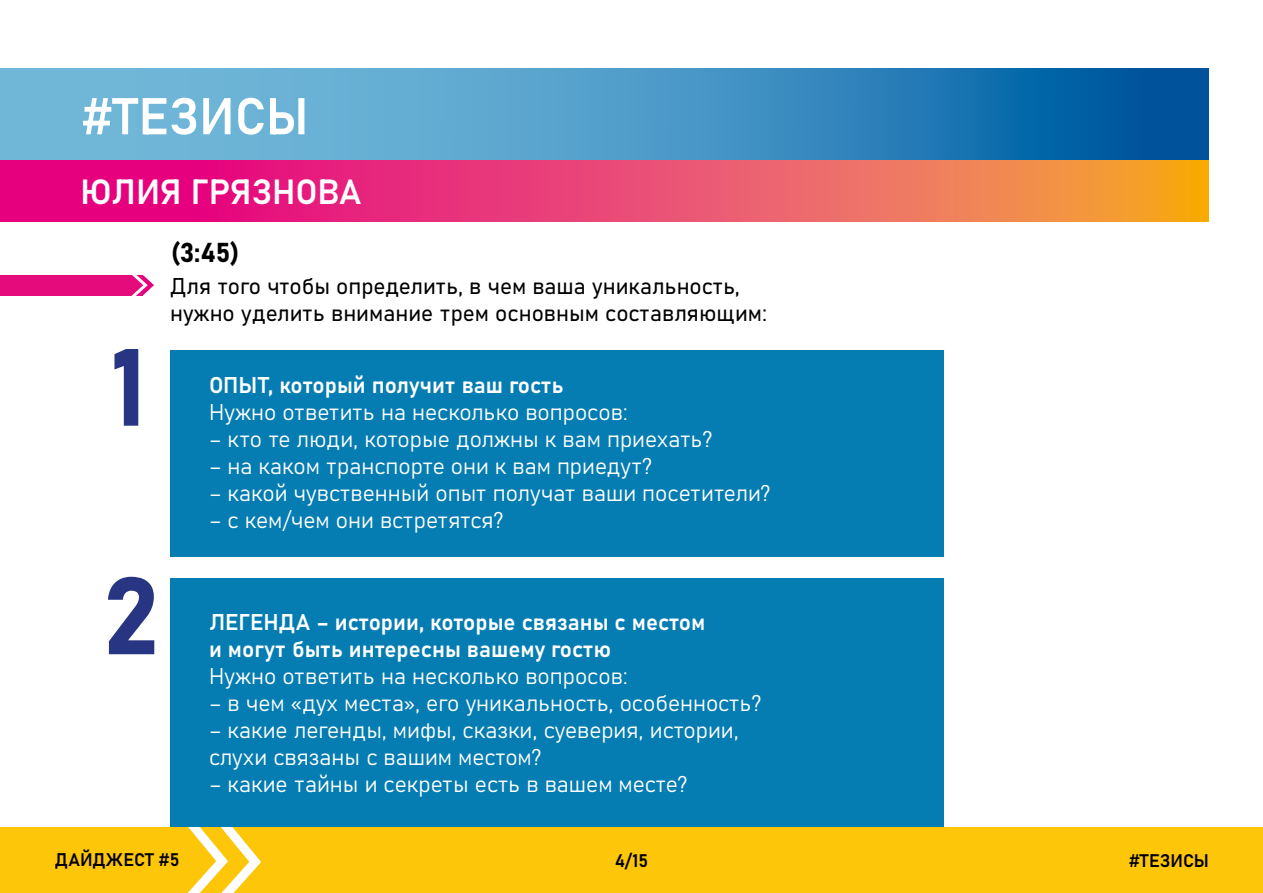
<style>
.page{position:relative;width:1263px;height:893px;background:#fff}
.page>*{position:absolute;margin:0;border:0;box-sizing:border-box;transform-origin:0 0}
.t1{font:108px/228.6px "Bahnschrift";color:#283583}
.t2{font:51px "Bahnschrift";color:#fff}
.t3{font:34.5px "Bahnschrift";color:#fff}
.t4{font:27px "Bahnschrift";color:#000}
.t5{font:22.5px/27px "Bahnschrift";color:#fff}
.t6{font:22.5px/27px "Bahnschrift";color:#000}
.t7{font:18px "Bahnschrift";color:#000}
</style>
<div class="page">
<div style="left:0;top:827px;width:1263px;height:66px;background:#fdc608"></div>
<svg style="left:187px;top:827px;width:74px;height:66px"></svg>
<svg style="left:0;top:68px;width:1209px;height:92px;background:#4594c4"></svg>
<svg style="left:0;top:160px;width:1209px;height:62px;background:#eb4a69"></svg>
<div style="left:0;top:275px;width:143px;height:21px;background:#e50b7d"></div>
<svg style="left:131px;top:275px;width:23px;height:21px"></svg>
<div style="left:170px;top:350px;width:774px;height:207px;background:#067db2"></div>
<div style="left:170px;top:579px;width:774px;height:248px;background:#067db2"></div>
<h2 class="t2" style="left:81px;top:78px;width:229px">#ТЕЗИСЫ</h2>
<h3 class="t3" style="left:81px;top:166px;width:282px">ЮЛИЯ ГРЯЗНОВА</h3>
<p class="t4" style="left:171px;top:232px;width:70px">(3:45)</p>
<h1 class="t1" style="left:103px;top:266px;width:57px">1<br>2</h1>
<p class="t6" style="left:170px;top:271px;width:599px">Для того чтобы определить, в чем ваша уникальность, нужно уделить внимание трем основным составляющим:</p>
<p class="t5" style="left:209px;top:370px;width:421px">ОПЫТ, который получит ваш гость<br>Нужно ответить на несколько вопросов:</p>
<p class="t5" style="left:209px;top:424px;width:505px">– кто те люди, которые должны к вам приехать?</p>
<p class="t5" style="left:209px;top:451px;width:445px">– на каком транспорте они к вам приедут?</p>
<p class="t5" style="left:209px;top:478px;width:563px">– какой чувственный опыт получат ваши посетители?</p>
<p class="t5" style="left:209px;top:505px;width:296px">– с кем/чем они встретятся?</p>
<p class="t5" style="left:209px;top:607px;width:498px">ЛЕГЕНДА – истории, которые связаны с местом и могут быть интересны вашему гостю<br>Нужно ответить на несколько вопросов:</p>
<p class="t5" style="left:209px;top:688px;width:554px">– в чем «дух места», его уникальность, особенность?</p>
<p class="t5" style="left:209px;top:715px;width:531px">– какие легенды, мифы, сказки, суеверия, истории, слухи связаны с вашим местом?</p>
<p class="t5" style="left:209px;top:769px;width:480px">– какие тайны и секреты есть в вашем месте?</p>
<p class="t7" style="left:55px;top:846px;width:126px">ДАЙДЖЕСТ #5</p>
<p class="t7" style="left:615px;top:847px;width:35px">4/15</p>
<p class="t7" style="left:1129px;top:847px;width:82px">#ТЕЗИСЫ</p>
</div>
